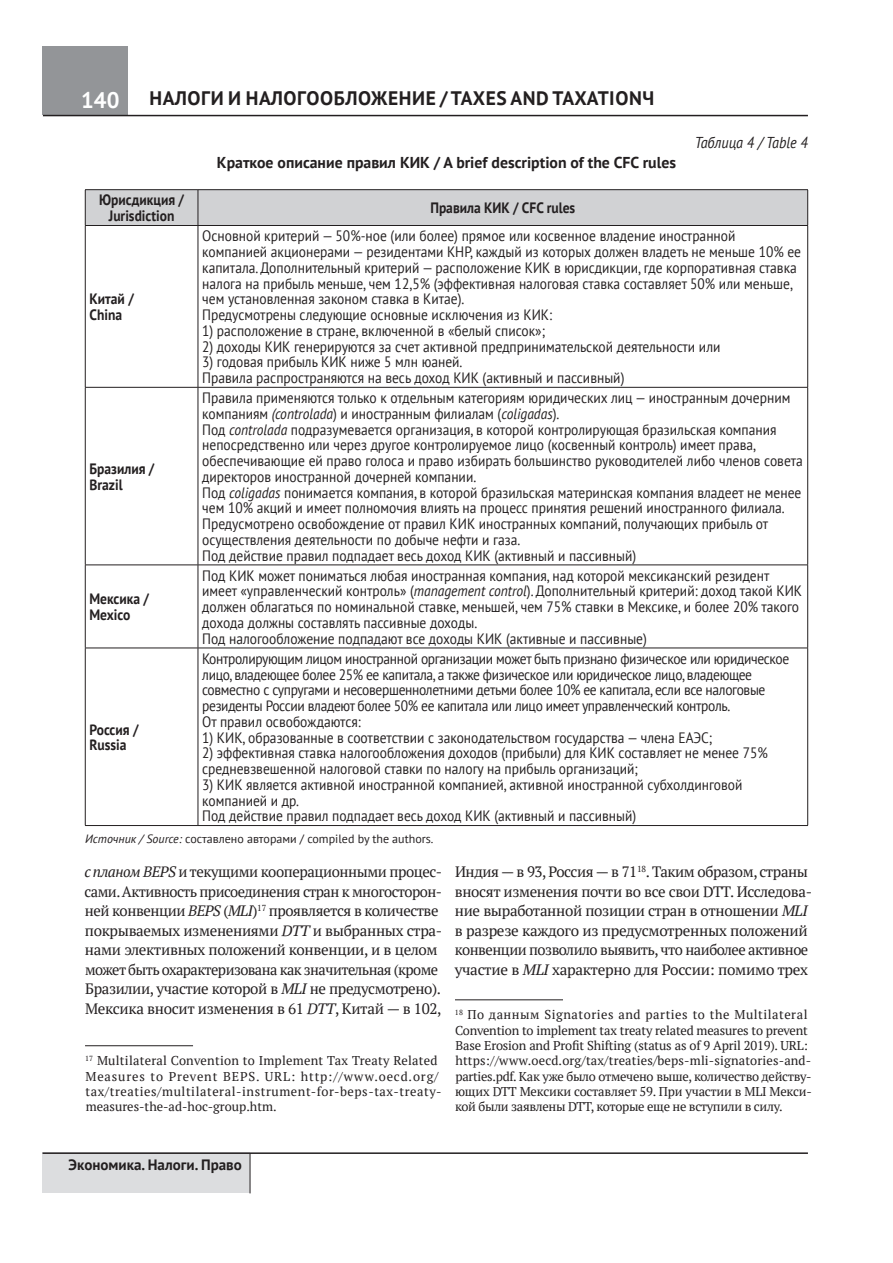
<style>
.page{position:relative;width:893px;height:1263px;background:#fff}
.page>*{position:absolute;margin:0;border:0;box-sizing:border-box;transform-origin:0 0}
.t1{font:700 22.5px "PT Sans";color:#fff}
.t2{font:700 19.5px "PT Sans";letter-spacing:.03em;color:#231f20}
.t3{font:700 15.75px "PT Sans";color:#231f20}
.t4{font:italic 15.75px "PT Sans";color:#231f20;scale:.9 1}
.t5{font:15px/15.8px "PT Sans";color:#231f20;scale:.9 1}
.t6{font:15px/19.5px "PT Serif";letter-spacing:-.025em;color:#231f20}
.t7{font:15px/15.8px "PT Sans";letter-spacing:-.025em;color:#231f20;scale:.9 1}
.t8{font:700 15px/15.8px "PT Sans";color:#231f20;scale:.9 1}
.t9{font:700 15px "PT Sans";color:#231f20}
.t10{font:12.75px/15.3px "PT Serif";color:#231f20}
.t11{font:12.75px/15.3px "PT Serif";letter-spacing:.045em;color:#231f20}
.t12{font:12px "PT Sans";color:#231f20}
.s1{font-style:italic}
</style>
<div class="page">
<div style="left:43px;top:47px;width:85px;height:68px;background:#939598"></div>
<hr style="left:43px;top:115px;width:765px;height:1px;background:#231f20">
<div style="left:43px;top:1152px;width:207px;height:41px;background:#dcdddf"></div>
<hr style="left:250px;top:1153px;width:1px;height:40px;background:#231f20">
<hr style="left:43px;top:1152px;width:765px;height:2px;background:#231f20">
<hr style="left:85px;top:1045px;width:108px;height:1px;background:#231f20">
<hr style="left:455px;top:999px;width:108px;height:1px;background:#231f20">
<div style="left:86px;top:190px;width:721px;height:35px;background:#d1d2d4"></div>
<hr style="left:198px;top:190px;width:1px;height:35px;background:#231f20">
<hr style="left:198px;top:226px;width:1px;height:161px;background:#231f20">
<hr style="left:85px;top:387px;width:113px;height:1px;background:#231f20">
<hr style="left:198px;top:387px;width:610px;height:1px;background:#231f20">
<hr style="left:198px;top:387px;width:1px;height:178px;background:#231f20">
<hr style="left:85px;top:565px;width:113px;height:1px;background:#231f20">
<hr style="left:198px;top:565px;width:610px;height:1px;background:#231f20">
<hr style="left:198px;top:565px;width:1px;height:83px;background:#231f20">
<hr style="left:85px;top:648px;width:113px;height:1px;background:#231f20">
<hr style="left:198px;top:648px;width:610px;height:1px;background:#231f20">
<hr style="left:198px;top:648px;width:1px;height:177px;background:#231f20">
<hr style="left:85px;top:226px;width:1px;height:161px;background:#231f20">
<hr style="left:807px;top:226px;width:1px;height:161px;background:#231f20">
<hr style="left:85px;top:387px;width:1px;height:178px;background:#231f20">
<hr style="left:807px;top:387px;width:1px;height:178px;background:#231f20">
<hr style="left:85px;top:565px;width:1px;height:83px;background:#231f20">
<hr style="left:807px;top:565px;width:1px;height:83px;background:#231f20">
<hr style="left:85px;top:648px;width:1px;height:177px;background:#231f20">
<hr style="left:807px;top:648px;width:1px;height:177px;background:#231f20">
<hr style="left:85px;top:825px;width:113px;height:1px;background:#231f20">
<hr style="left:198px;top:825px;width:610px;height:1px;background:#231f20">
<hr style="left:85px;top:189px;width:113px;height:1px;background:#231f20">
<hr style="left:85px;top:190px;width:1px;height:35px;background:#231f20">
<hr style="left:198px;top:189px;width:610px;height:1px;background:#231f20">
<hr style="left:807px;top:190px;width:1px;height:35px;background:#231f20">
<hr style="left:85px;top:225px;width:113px;height:1px;background:#231f20">
<hr style="left:198px;top:225px;width:610px;height:1px;background:#231f20">
<h1 class="t1" style="left:81px;top:85px;width:40px">140</h1>
<h2 class="t2" style="left:150px;top:86px;width:504px">НАЛОГИ И НАЛОГООБЛОЖЕНИЕ / TAXES AND TAXATIONч</h2>
<p class="t3" style="left:217px;top:153px;width:461px">Краткое описание правил КИК / A brief description of the CFC rules</p>
<p class="t8" style="left:99px;top:192px;width:96px;text-align:center">Юрисдикция /<br>Jurisdiction</p>
<p class="t8" style="left:430px;top:200px;width:162px">Правила КИК / CFC rules</p>
<p class="t4" style="left:695px;top:133px;width:127px">Таблица 4 / Table 4</p>
<p class="t8" style="left:90px;top:291px;width:51px">Китай /<br>China</p>
<p class="t8" style="left:90px;top:461px;width:74px">Бразилия /<br>Brazil</p>
<p class="t8" style="left:90px;top:591px;width:68px">Мексика /<br>Mexico</p>
<p class="t5" style="left:202px;top:228px;width:667px">Основной критерий — 50%-ное (или более) прямое или косвенное владение иностранной компанией акционерами — резидентами КНР, каждый из которых должен владеть не меньше 10% ее капитала. Дополнительный критерий — расположение КИК в юрисдикции, где корпоративная ставка налога на прибыль меньше, чем 12,5% (эффективная налоговая ставка составляет 50% или меньше, чем установленная законом ставка в Китае).<br>Предусмотрены следующие основные исключения из КИК:</p>
<p class="t5" style="left:202px;top:322px;width:383px">1) расположение в стране, включенной в «белый список»;</p>
<p class="t5" style="left:202px;top:338px;width:577px">2) доходы КИК генерируются за счет активной предпринимательской деятельности или</p>
<p class="t5" style="left:202px;top:354px;width:471px">3) годовая прибыль КИК ниже 5 млн юаней.<br>Правила распространяются на весь доход КИК (активный и пассивный)</p>
<p class="t5" style="left:202px;top:390px;width:669px">Правила применяются только к отдельным категориям юридических лиц — иностранным дочерним компаниям <span class="s1">(controlada</span>) и иностранным филиалам (<span class="s1">coligadas</span>).<br>Под <span class="s1">controlada</span> подразумевается организация, в которой контролирующая бразильская компания непосредственно или через другое контролируемое лицо (косвенный контроль) имеет права, обеспечивающие ей право голоса и право избирать большинство руководителей либо членов совета директоров иностранной дочерней компании.<br>Под <span class="s1">coligadas</span> понимается компания, в которой бразильская материнская компания владеет не менее чем 10% акций и имеет полномочия влиять на процесс принятия решений иностранного филиала.<br>Предусмотрено освобождение от правил КИК иностранных компаний, получающих прибыль от осуществления деятельности по добыче нефти и газа.<br>Под действие правил подпадает весь доход КИК (активный и пассивный)</p>
<p class="t5" style="left:202px;top:567px;width:668px">Под КИК может пониматься любая иностранная компания, над которой мексиканский резидент имеет «управленческий контроль» (<span class="s1">management control</span>). Дополнительный критерий: доход такой КИК должен облагаться по номинальной ставке, меньшей, чем 75% ставки в Мексике, и более 20% такого дохода должны составлять пассивные доходы.<br>Под налогообложение подпадают все доходы КИК (активные и пассивные)</p>
<p class="t7" style="left:202px;top:650px;width:654px">Контролирующим лицом иностранной организации может быть признано физическое или юридическое лицо, владеющее более 25% ее капитала, а также физическое или юридическое лицо, владеющее совместно с супругами и несовершеннолетними детьми более 10% ее капитала, если все налоговые резиденты России владеют более 50% ее капитала или лицо имеет управленческий контроль.<br>От правил освобождаются:</p>
<p class="t5" style="left:202px;top:729px;width:568px">1) КИК, образованные в соответствии с законодательством государства — члена ЕАЭС;</p>
<p class="t5" style="left:202px;top:745px;width:630px">2) эффективная ставка налогообложения доходов (прибыли) для КИК составляет не менее 75% средневзвешенной налоговой ставки по налогу на прибыль организаций;</p>
<p class="t5" style="left:202px;top:776px;width:602px">3) КИК является активной иностранной компанией, активной иностранной субхолдинговой компанией и др.<br>Под действие правил подпадает весь доход КИК (активный и пассивный)</p>
<p class="t12" style="left:85px;top:831px;width:350px"><span class="s1">Источник / Source:</span> составлено авторами / compiled by the authors.</p>
<p class="t8" style="left:90px;top:721px;width:56px">Россия /<br>Russia</p>
<p class="t6" style="left:84px;top:862px;width:359px"><span class="s1">с планом BEPS</span> и текущими кооперационными процес&shy;сами. Активность присоединения стран к многосторон&shy;ней конвенции <span class="s1">BEPS</span> (<span class="s1">MLI</span>)<sup>17</sup> проявляется в количестве покрываемых изменениями <span class="s1">DTT</span> и выбранных стра&shy;нами элективных положений конвенции, и в целом может быть охарактеризована как значительная (кроме Бразилии, участие которой в <span class="s1">МLI</span> не предусмотрено).<br>Мексика вносит изменения в 61 <span class="s1">DTT</span>, Китай — в 102,</p>
<p class="t11" style="left:85px;top:1053px;width:356px"><sup>17</sup> Multilateral Convention to Implement Tax Treaty Related Measures to Prevent BEPS. URL: http://www.oecd.org/ tax/treaties/multilateral-instrument-for-beps-tax-treaty&shy;measures-the-ad-hoc-group.htm.</p>
<p class="t6" style="left:455px;top:862px;width:359px">Индия — в 93, Россия — в 71<sup>18</sup>. Таким образом, страны вносят изменения почти во все свои DTT. Исследова&shy;ние выработанной позиции стран в отношении <span class="s1">MLI </span>в разрезе каждого из предусмотренных положений конвенции позволило выявить, что наиболее активное участие в <span class="s1">MLI</span> характерно для России: помимо трех</p>
<p class="t10" style="left:455px;top:1007px;width:358px"><sup>18</sup> По данным Signatories and parties to the Multilateral Convention to implement tax treaty related measures to prevent Base Erosion and Profit Shifting (status as of 9 April 2019). URL: https://www.oecd.org/tax/treaties/beps-mli-signatories-and&shy;parties.pdf. Как уже было отмечено выше, количество действу&shy;ющих DTT Мексики составляет 59. При участии в MLI Мекси&shy;кой были заявлены DTT, которые еще не вступили в силу.</p>
<p class="t9" style="left:69px;top:1154px;width:175px">Экономика. Налоги. Право</p>
</div>
